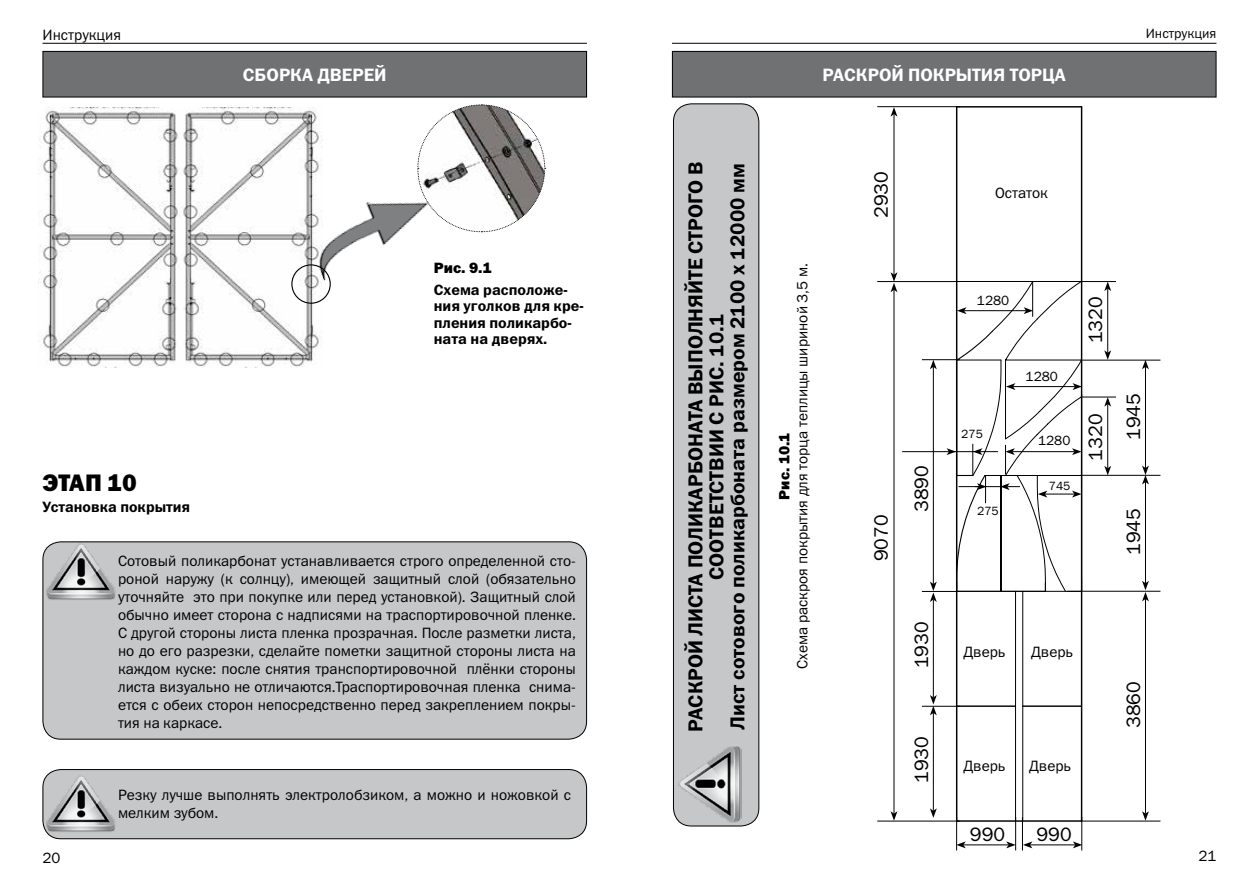
<style>
.page{position:relative;width:1259px;height:893px;background:#fff}
.page>*{position:absolute;margin:0;border:0;box-sizing:border-box;transform-origin:0 0}
.t1{font:24px "Franklin Gothic Heavy C";color:#000}
.t2{font:20.25px/21px "Franklin Gothic Demi C";color:#000;text-align:center}
.t3{font:19.5px/38.2px "Franklin Gothic Book C";color:#000}
.t4{font:18px "Franklin Gothic Demi C";color:#fff}
.t5{font:15px/18px "Franklin Gothic Book C";color:#000;text-align:justify}
.t6{font:15px/16.5px "Franklin Gothic Demi C";color:#000}
.t7{font:15px "Franklin Gothic Heavy C";color:#000}
.t8{font:13.5px "Franklin Gothic Book C";color:#000}
.t9{font:12px "Franklin Gothic Book C";color:#000}
</style>
<div class="page">
<hr style="left:43px;top:43px;width:544px;height:1px;background:#000">
<hr style="left:672px;top:43px;width:544px;height:1px;background:#000">
<div style="left:43px;top:51px;width:543px;height:46px;background:#707172"></div>
<div style="left:43px;top:51px;width:544px;height:46px;border:1px solid #000"></div>
<svg style="left:417px;top:104px;width:129px;height:128px"></svg>
<img style="left:39px;top:108px;width:140px;height:259px">
<img style="left:179px;top:108px;width:143px;height:259px">
<div style="left:43px;top:542px;width:543px;height:197px;background:#c6c7c8;border-radius:18px"></div>
<div style="left:43px;top:541px;width:544px;height:198px;border:1px solid #000;border-radius:18px"></div>
<img style="left:47px;top:541px;width:70px;height:59px">
<div style="left:43px;top:769px;width:543px;height:70px;background:#c6c7c8;border-radius:18px"></div>
<div style="left:43px;top:769px;width:544px;height:70px;border:1px solid #000;border-radius:18px"></div>
<img style="left:47px;top:769px;width:70px;height:70px">
<img style="left:303px;top:181px;width:138px;height:99px">
<div style="left:291px;top:264px;width:40px;height:40px;border:1px solid #000;border-radius:50%"></div>
<div style="left:672px;top:51px;width:544px;height:46px;background:#707172"></div>
<div style="left:672px;top:51px;width:544px;height:46px;border:1px solid #000"></div>
<hr style="left:956px;top:107px;width:1px;height:714px;background:#000">
<hr style="left:1015px;top:706px;width:1px;height:115px;background:#000">
<hr style="left:956px;top:820px;width:125px;height:2px;background:#000">
<hr style="left:1081px;top:107px;width:1px;height:714px;background:#000">
<hr style="left:1022px;top:706px;width:1px;height:115px;background:#000">
<hr style="left:956px;top:106px;width:125px;height:2px;background:#000">
<hr style="left:1145px;top:599px;width:1px;height:215px;background:#000">
<svg style="left:1142px;top:811px;width:7px;height:10px"></svg>
<hr style="left:1107px;top:289px;width:1px;height:64px;background:#000">
<svg style="left:1104px;top:350px;width:7px;height:10px"></svg>
<svg style="left:1104px;top:282px;width:7px;height:9px"></svg>
<div style="left:673px;top:104px;width:86px;height:722px;background:#c6c7c8;border-radius:18px"></div>
<div style="left:673px;top:103px;width:86px;height:723px;border:1px solid #000;border-radius:18px"></div>
<img style="left:673px;top:745px;width:69px;height:77px">
<hr style="left:922px;top:359px;width:38px;height:1px;background:#000">
<hr style="left:922px;top:591px;width:38px;height:1px;background:#000">
<hr style="left:922px;top:706px;width:38px;height:1px;background:#000">
<hr style="left:877px;top:106px;width:83px;height:1px;background:#000">
<hr style="left:877px;top:281px;width:83px;height:1px;background:#000">
<hr style="left:877px;top:821px;width:83px;height:1px;background:#000">
<hr style="left:1080px;top:281px;width:36px;height:1px;background:#000">
<hr style="left:1080px;top:397px;width:36px;height:1px;background:#000">
<hr style="left:1080px;top:821px;width:80px;height:1px;background:#000">
<hr style="left:1080px;top:360px;width:80px;height:1px;background:#000">
<hr style="left:1080px;top:475px;width:80px;height:1px;background:#000">
<hr style="left:1080px;top:591px;width:80px;height:1px;background:#000">
<hr style="left:1107px;top:404px;width:1px;height:64px;background:#000">
<svg style="left:1104px;top:466px;width:7px;height:9px"></svg>
<svg style="left:1104px;top:397px;width:7px;height:10px"></svg>
<hr style="left:1145px;top:367px;width:1px;height:101px;background:#000">
<svg style="left:1142px;top:360px;width:7px;height:9px"></svg>
<hr style="left:1145px;top:482px;width:1px;height:101px;background:#000">
<svg style="left:1142px;top:581px;width:7px;height:20px"></svg>
<svg style="left:1142px;top:466px;width:7px;height:18px"></svg>
<hr style="left:956px;top:817px;width:1px;height:33px;background:#000">
<hr style="left:1015px;top:817px;width:1px;height:33px;background:#000">
<hr style="left:1022px;top:817px;width:1px;height:33px;background:#000">
<hr style="left:1081px;top:817px;width:1px;height:33px;background:#000">
<hr style="left:963px;top:844px;width:45px;height:1px;background:#000">
<svg style="left:1006px;top:841px;width:9px;height:7px"></svg>
<svg style="left:956px;top:841px;width:9px;height:7px"></svg>
<hr style="left:1030px;top:844px;width:45px;height:1px;background:#000">
<svg style="left:1072px;top:841px;width:10px;height:7px"></svg>
<svg style="left:1023px;top:841px;width:9px;height:7px"></svg>
<hr style="left:933px;top:367px;width:1px;height:217px;background:#000">
<svg style="left:930px;top:360px;width:6px;height:9px"></svg>
<hr style="left:933px;top:600px;width:1px;height:97px;background:#000">
<svg style="left:930px;top:582px;width:6px;height:20px"></svg>
<hr style="left:933px;top:713px;width:1px;height:98px;background:#000">
<svg style="left:930px;top:808px;width:6px;height:10px"></svg>
<svg style="left:930px;top:695px;width:6px;height:20px"></svg>
<hr style="left:893px;top:114px;width:1px;height:161px;background:#000">
<svg style="left:890px;top:107px;width:7px;height:10px"></svg>
<hr style="left:893px;top:290px;width:1px;height:524px;background:#000">
<svg style="left:890px;top:811px;width:7px;height:10px"></svg>
<svg style="left:890px;top:272px;width:7px;height:20px"></svg>
<hr style="left:902px;top:451px;width:47px;height:1px;background:#000">
<svg style="left:946px;top:280px;width:135px;height:427px"></svg>
<p class="t5" style="left:43px;top:25px;width:80px">Инструкция</p>
<p class="t8" style="left:1145px;top:26px;width:72px">Инструкция</p>
<p class="t4" style="left:243px;top:65px;width:145px">СБОРКА ДВЕРЕЙ</p>
<h1 class="t1" style="left:43px;top:469px;width:96px">ЭТАП 10</h1>
<p class="t6" style="left:43px;top:499px;width:149px">Установка покрытия</p>
<p class="t7" style="left:434px;top:259px;width:60px">Рис. 9.1</p>
<p class="t6" style="left:434px;top:281px;width:151px">Схема расположе&shy;ния уголков для кре&shy;пления поликарбо&shy;ната на дверях.</p>
<p class="t5" style="left:118px;top:552px;width:459px">Сотовый поликарбонат устанавливается строго определенной сто&shy;роной наружу (к солнцу), имеющей защитный слой (обязательно уточняйте это при покупке или перед установкой). Защитный слой обычно имеет сторона с надписями на траспортировочной пленке.<br>С другой стороны листа пленка прозрачная. После разметки листа, но до его разрезки, сделайте пометки защитной стороны листа на каждом куске: после снятия транспортировочной плёнки стороны листа визуально не отличаются.Траспортировочная пленка снима&shy;ется с обеих сторон непосредственно перед закреплением покры&shy;тия на каркасе.</p>
<p class="t5" style="left:118px;top:786px;width:454px">Резку лучше выполнять электролобзиком, а можно и ножовкой с мелким зубом.</p>
<p class="t4" style="left:822px;top:65px;width:245px">РАСКРОЙ ПОКРЫТИЯ ТОРЦА</p>
<h2 class="t2" style="left:684px;top:732px;width:571px;rotate:-90deg">РАСКРОЙ ЛИСТА ПОЛИКАРБОНАТА ВЫПОЛНЯЙТЕ СТРОГО В<br>СООТВЕТСТВИИ С РИС. 10.1<br>Лист сотового поликарбоната размером 2100 х 12000 мм</h2>
<p class="t5" style="left:793px;top:669px;width:407px;rotate:-90deg">Схема раскроя покрытия для торца теплицы шириной 3,5 м.</p>
<p class="t7" style="left:776px;top:500px;width:69px;rotate:-90deg">Рис. 10.1</p>
<h3 class="t3" style="left:861px;top:218px;width:48px;rotate:-90deg">2930</h3>
<h3 class="t3" style="left:861px;top:561px;width:48px;rotate:-90deg">9070</h3>
<h3 class="t3" style="left:902px;top:512px;width:48px;rotate:-90deg">3890</h3>
<h3 class="t3" style="left:902px;top:668px;width:48px;rotate:-90deg">1930</h3>
<h3 class="t3" style="left:902px;top:783px;width:48px;rotate:-90deg">1930</h3>
<p class="t5" style="left:995px;top:184px;width:54px">Остаток</p>
<p class="t8" style="left:977px;top:293px;width:34px">1280</p>
<p class="t9" style="left:961px;top:427px;width:23px">275</p>
<p class="t9" style="left:977px;top:504px;width:23px">275</p>
<p class="t8" style="left:1025px;top:369px;width:34px">1280</p>
<p class="t8" style="left:1038px;top:432px;width:34px">1280</p>
<p class="t9" style="left:1048px;top:479px;width:23px">745</p>
<h3 class="t3" style="left:1076px;top:343px;width:48px;rotate:-90deg">1320</h3>
<h3 class="t3" style="left:1076px;top:440px;width:48px;text-indent:-20px;rotate:-90deg">1320<br>1945</h3>
<h3 class="t3" style="left:1114px;top:555px;width:48px;rotate:-90deg">1945</h3>
<p class="t5" style="left:963px;top:642px;width:44px">Дверь</p>
<p class="t5" style="left:1031px;top:642px;width:44px">Дверь</p>
<h3 class="t3" style="left:1114px;top:728px;width:48px;rotate:-90deg">3860</h3>
<p class="t5" style="left:963px;top:756px;width:44px">Дверь</p>
<p class="t5" style="left:1029px;top:756px;width:44px">Дверь</p>
<h3 class="t3" style="left:970px;top:814px;width:37px">990</h3>
<h3 class="t3" style="left:1036px;top:814px;width:37px">990</h3>
<p class="t5" style="left:43px;top:848px;width:19px">20</p>
<p class="t5" style="left:1198px;top:847px;width:19px">21</p>
</div>
